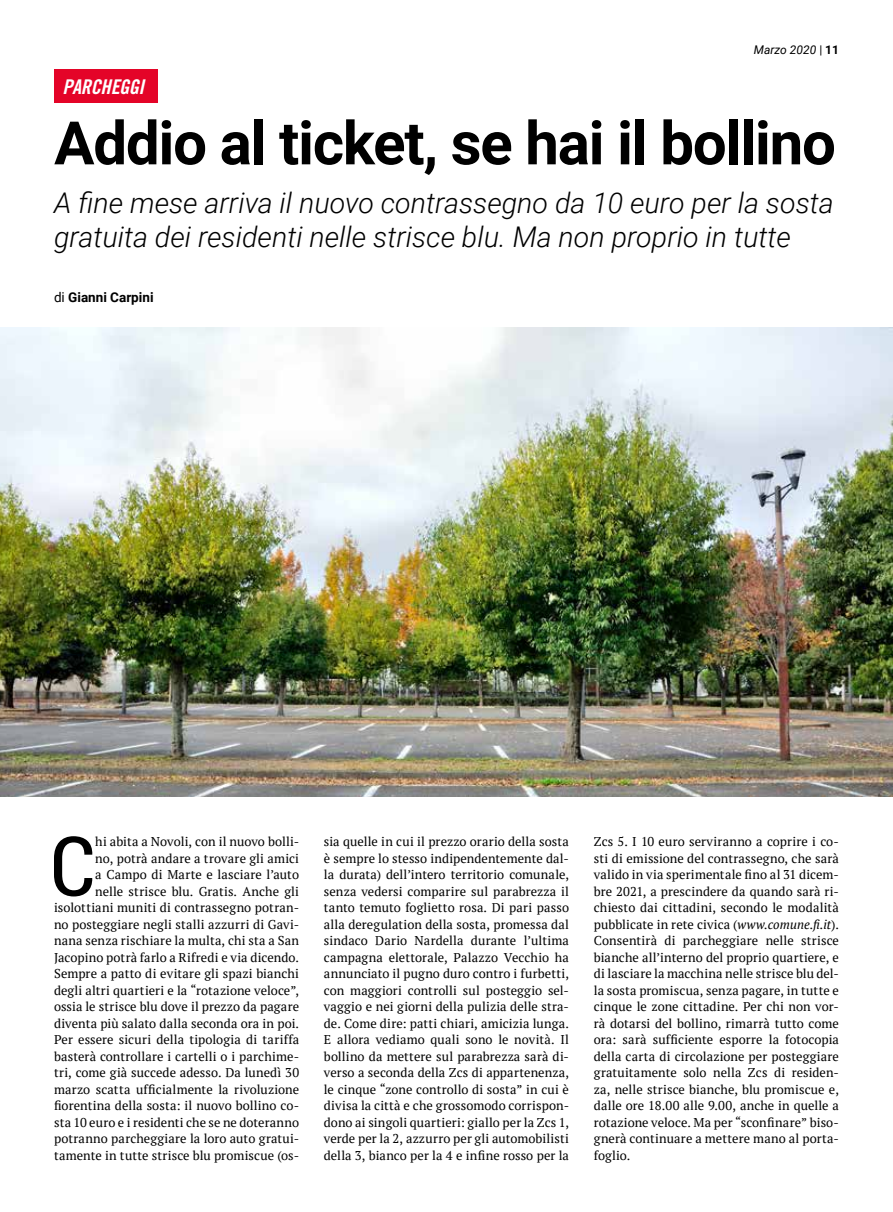
<style>
.page{position:relative;width:893px;height:1212px;background:#fff}
.page>*{position:absolute;margin:0;border:0;box-sizing:border-box;transform-origin:0 0}
.t1{font:condensed 82.35px "Roboto";color:#000}
.t2{font:700 60px "Roboto";letter-spacing:-.02em;color:#000}
.t3{font:italic 300 28.5px/34.2px "Roboto";color:#000}
.t4{font:20.25px "Trade Gothic LT Bold Cond Twenty Obl";letter-spacing:-.015em;color:#fff}
.t5{font:700 13.5px "Roboto";color:#000}
.t6{font:12.75px/16.5px "PT Serif";letter-spacing:.01em;color:#000;text-align:justify}
.t7{font:italic 12px "Roboto";color:#000}
.s1{font-style:normal}
.s2{font-weight:700;font-style:normal}
.s3{font-weight:400}
.s4{font-style:italic}
</style>
<div class="page">
<div style="left:54px;top:70px;width:103px;height:33px;background:#e40428"></div>
<img style="left:0;top:327px;width:893px;height:470px">
<h3 class="t4" style="left:63px;top:75px;width:83px">PARCHEGGI</h3>
<p class="t7" style="left:754px;top:41px;width:87px">Marzo 2020 <span class="s1">|</span> <span class="s2">11</span></p>
<h2 class="t2" style="left:54px;top:101px;width:783px">Addio al ticket, se hai il bollino</h2>
<h3 class="t3" style="left:54px;top:184px;width:781px">A fine mese arriva il nuovo contrassegno da 10 euro per la sosta gratuita dei residenti nelle strisce blu. Ma non proprio in tutte</h3>
<p class="t5" style="left:54px;top:287px;width:101px"><span class="s3">di</span> Gianni Carpini</p>
<h1 class="t1" style="left:50px;top:809px;width:47px">C</h1>
<p class="t6" style="left:54px;top:833px;width:247px;text-align:right">hi abita a Novoli, con il nuovo bolli-<br>no, potrà andare a trovare gli amici<br>a Campo di Marte e lasciare l’auto<br>nelle strisce blu. Gratis. Anche gli isolottiani muniti di contrassegno potran&shy;no posteggiare negli stalli azzurri di Gavi&shy;nana senza rischiare la multa, chi sta a San Jacopino potrà farlo a Rifredi e via dicendo.<br>Sempre a patto di evitare gli spazi bianchi degli altri quartieri e la “rotazione veloce”, ossia le strisce blu dove il prezzo da pagare diventa più salato dalla seconda ora in poi.<br>Per essere sicuri della tipologia di tariffa basterà controllare i cartelli o i parchime&shy;tri, come già succede adesso. Da lunedì 30 marzo scatta ufficialmente la rivoluzione fiorentina della sosta: il nuovo bollino co&shy;sta 10 euro e i residenti che se ne doteranno potranno parcheggiare la loro auto gratui&shy;tamente in tutte strisce blu promiscue (os-</p>
<p class="t6" style="left:324px;top:833px;width:247px">sia quelle in cui il prezzo orario della sosta è sempre lo stesso indipendentemente dal&shy;la durata) dell’intero territorio comunale, senza vedersi comparire sul parabrezza il tanto temuto foglietto rosa. Di pari passo alla deregulation della sosta, promessa dal sindaco Dario Nardella durante l’ultima campagna elettorale, Palazzo Vecchio ha annunciato il pugno duro contro i furbetti, con maggiori controlli sul posteggio sel&shy;vaggio e nei giorni della pulizia delle stra&shy;de. Come dire: patti chiari, amicizia lunga.<br>E allora vediamo quali sono le novità. Il bollino da mettere sul parabrezza sarà di&shy;verso a seconda della Zcs di appartenenza, le cinque “zone controllo di sosta” in cui è divisa la città e che grossomodo corrispon&shy;dono ai singoli quartieri: giallo per la Zcs 1, verde per la 2, azzurro per gli automobilisti della 3, bianco per la 4 e infine rosso per la</p>
<p class="t6" style="left:594px;top:833px;width:247px">Zcs 5. I 10 euro serviranno a coprire i co&shy;sti di emissione del contrassegno, che sarà valido in via sperimentale fino al 31 dicem&shy;bre 2021, a prescindere da quando sarà ri&shy;chiesto dai cittadini, secondo le modalità pubblicate in rete civica (<span class="s4">www.comune.fi.it</span>).<br>Consentirà di parcheggiare nelle strisce bianche all’interno del proprio quartiere, e di lasciare la macchina nelle strisce blu del&shy;la sosta promiscua, senza pagare, in tutte e cinque le zone cittadine. Per chi non vor&shy;rà dotarsi del bollino, rimarrà tutto come ora: sarà sufficiente esporre la fotocopia della carta di circolazione per posteggiare gratuitamente solo nella Zcs di residen&shy;za, nelle strisce bianche, blu promiscue e, dalle ore 18.00 alle 9.00, anche in quelle a rotazione veloce. Ma per “sconfinare” biso&shy;gnerà continuare a mettere mano al porta&shy;foglio.</p>
</div>
